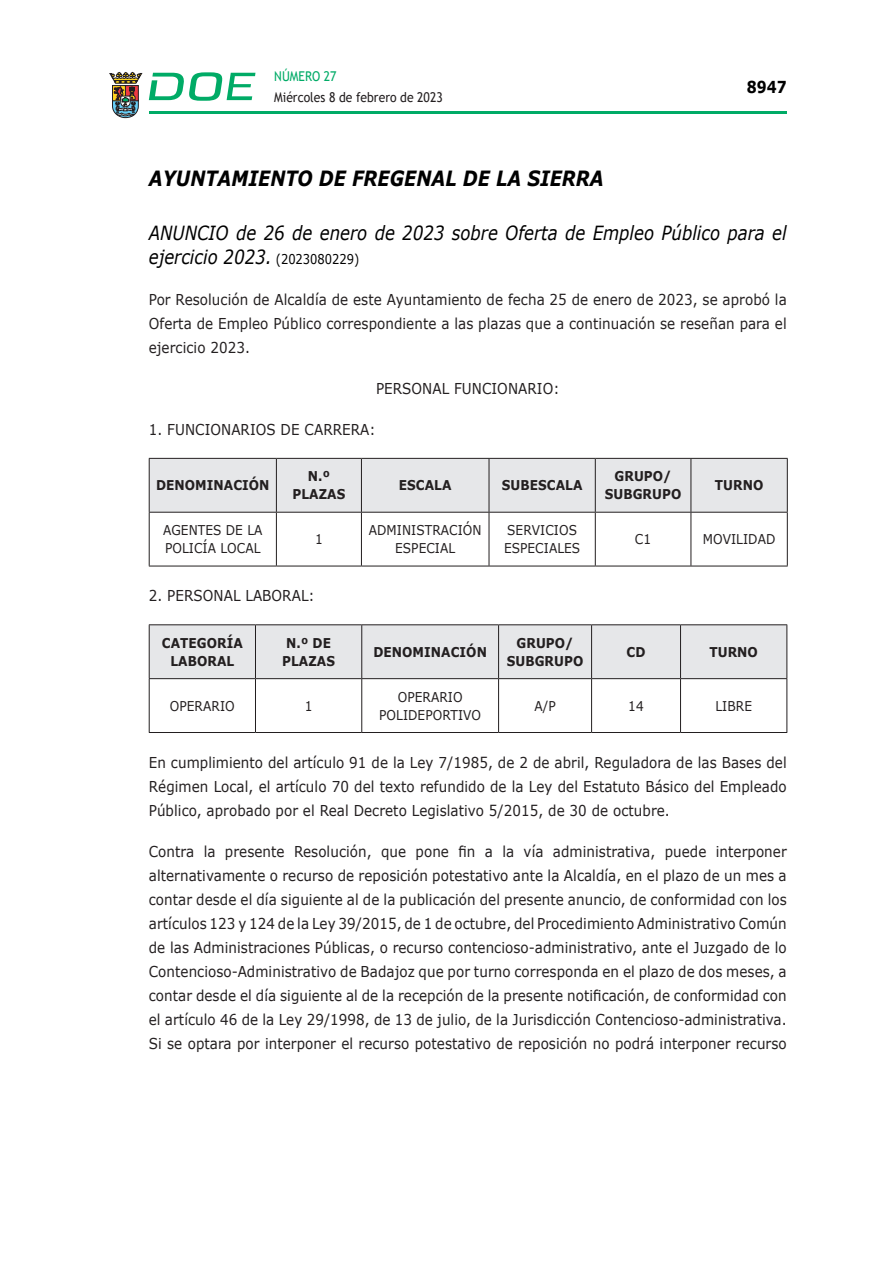
<style>
.page{position:relative;width:893px;height:1263px;background:#fff}
.page>*{position:absolute;margin:0;border:0;box-sizing:border-box;transform-origin:0 0}
.ORGANISMO{font:italic 700 21px "Verdana";color:#000;scale:.85 1}
.SUBORGANISMO{font:italic 19.5px/24px "Verdana";color:#000;scale:.85 1}
.t1{font:700 16.5px "Verdana";color:#000;scale:.85 1}
.CUERPO_DE_TEXTO{font:15px/24px "Verdana";letter-spacing:.005em;color:#231f20;text-align:justify;scale:.9 1}
.CUERPO_DE_TEXTO-2{font:13.5px/18px "Verdana";letter-spacing:.005em;color:#231f20;scale:.9 1}
.TABLATITULO{font:700 13.5px/18px "Verdana";letter-spacing:.005em;color:#231f20;text-align:center;scale:.9 1}
.t2{font:13.5px "Trebuchet MS";color:#231f20;scale:.9 1}
.t3{font:13.5px "Trebuchet MS";color:#00ab67;scale:.9 1}
.s1{font-style:normal;font-size:13.5px}
</style>
<div class="page">
<hr style="left:149px;top:111px;width:638px;height:3px;background:#00ab66">
<svg style="left:109px;top:72px;width:33px;height:46px"></svg>
<svg style="left:149px;top:72px;width:106px;height:29px"></svg>
<div style="left:150px;top:459px;width:637px;height:53px;background:#e6e7e9"></div>
<hr style="left:149px;top:458px;width:127px;height:1px;background:#231f20">
<hr style="left:149px;top:459px;width:1px;height:53px;background:#231f20">
<hr style="left:276px;top:458px;width:85px;height:1px;background:#231f20">
<hr style="left:276px;top:459px;width:1px;height:53px;background:#231f20">
<hr style="left:361px;top:458px;width:128px;height:1px;background:#231f20">
<hr style="left:361px;top:459px;width:1px;height:53px;background:#231f20">
<hr style="left:489px;top:458px;width:106px;height:1px;background:#231f20">
<hr style="left:489px;top:459px;width:1px;height:53px;background:#231f20">
<hr style="left:595px;top:458px;width:96px;height:1px;background:#231f20">
<hr style="left:595px;top:459px;width:1px;height:53px;background:#231f20">
<hr style="left:691px;top:458px;width:97px;height:1px;background:#231f20">
<hr style="left:691px;top:459px;width:1px;height:53px;background:#231f20">
<hr style="left:787px;top:459px;width:1px;height:53px;background:#231f20">
<hr style="left:149px;top:512px;width:127px;height:1px;background:#231f20">
<hr style="left:149px;top:513px;width:1px;height:53px;background:#231f20">
<hr style="left:276px;top:512px;width:85px;height:1px;background:#231f20">
<hr style="left:276px;top:513px;width:1px;height:53px;background:#231f20">
<hr style="left:361px;top:512px;width:128px;height:1px;background:#231f20">
<hr style="left:361px;top:513px;width:1px;height:53px;background:#231f20">
<hr style="left:489px;top:512px;width:106px;height:1px;background:#231f20">
<hr style="left:489px;top:513px;width:1px;height:53px;background:#231f20">
<hr style="left:595px;top:512px;width:96px;height:1px;background:#231f20">
<hr style="left:595px;top:513px;width:1px;height:53px;background:#231f20">
<hr style="left:691px;top:512px;width:97px;height:1px;background:#231f20">
<hr style="left:691px;top:513px;width:1px;height:53px;background:#231f20">
<hr style="left:787px;top:513px;width:1px;height:53px;background:#231f20">
<hr style="left:149px;top:566px;width:127px;height:1px;background:#231f20">
<hr style="left:276px;top:566px;width:85px;height:1px;background:#231f20">
<hr style="left:361px;top:566px;width:128px;height:1px;background:#231f20">
<hr style="left:489px;top:566px;width:106px;height:1px;background:#231f20">
<hr style="left:595px;top:566px;width:96px;height:1px;background:#231f20">
<hr style="left:691px;top:566px;width:97px;height:1px;background:#231f20">
<div style="left:150px;top:625px;width:636px;height:53px;background:#e6e7e9"></div>
<hr style="left:149px;top:624px;width:106px;height:1px;background:#231f20">
<hr style="left:149px;top:625px;width:1px;height:53px;background:#231f20">
<hr style="left:255px;top:624px;width:107px;height:1px;background:#231f20">
<hr style="left:255px;top:625px;width:1px;height:53px;background:#231f20">
<hr style="left:362px;top:624px;width:137px;height:1px;background:#231f20">
<hr style="left:361px;top:625px;width:1px;height:53px;background:#231f20">
<hr style="left:499px;top:624px;width:93px;height:1px;background:#231f20">
<hr style="left:498px;top:625px;width:1px;height:53px;background:#231f20">
<hr style="left:592px;top:624px;width:88px;height:1px;background:#231f20">
<hr style="left:591px;top:625px;width:1px;height:53px;background:#231f20">
<hr style="left:680px;top:624px;width:107px;height:1px;background:#231f20">
<hr style="left:680px;top:625px;width:1px;height:53px;background:#231f20">
<hr style="left:786px;top:625px;width:1px;height:53px;background:#231f20">
<hr style="left:149px;top:678px;width:106px;height:1px;background:#231f20">
<hr style="left:149px;top:679px;width:1px;height:53px;background:#231f20">
<hr style="left:255px;top:678px;width:107px;height:1px;background:#231f20">
<hr style="left:255px;top:679px;width:1px;height:53px;background:#231f20">
<hr style="left:362px;top:678px;width:137px;height:1px;background:#231f20">
<hr style="left:361px;top:679px;width:1px;height:53px;background:#231f20">
<hr style="left:499px;top:678px;width:93px;height:1px;background:#231f20">
<hr style="left:498px;top:679px;width:1px;height:53px;background:#231f20">
<hr style="left:592px;top:678px;width:88px;height:1px;background:#231f20">
<hr style="left:591px;top:679px;width:1px;height:53px;background:#231f20">
<hr style="left:680px;top:678px;width:107px;height:1px;background:#231f20">
<hr style="left:680px;top:679px;width:1px;height:53px;background:#231f20">
<hr style="left:786px;top:679px;width:1px;height:53px;background:#231f20">
<hr style="left:149px;top:732px;width:106px;height:1px;background:#231f20">
<hr style="left:255px;top:732px;width:107px;height:1px;background:#231f20">
<hr style="left:362px;top:732px;width:137px;height:1px;background:#231f20">
<hr style="left:499px;top:732px;width:93px;height:1px;background:#231f20">
<hr style="left:592px;top:732px;width:88px;height:1px;background:#231f20">
<hr style="left:680px;top:732px;width:107px;height:1px;background:#231f20">
<p class="t3" style="left:274px;top:67px;width:71px">NÚMERO 27</p>
<p class="t2" style="left:274px;top:88px;width:189px">Miércoles 8 de febrero de 2023</p>
<p class="t1" style="left:747px;top:75px;width:48px">8947</p>
<p class="ORGANISMO" style="left:149px;top:164px;width:537px">AYUNTAMIENTO DE FREGENAL DE LA SIERRA</p>
<p class="SUBORGANISMO" style="left:149px;top:221px;width:752px">ANUNCIO de 26 de enero de 2023 sobre Oferta de Empleo Público para el ejercicio 2023. <span class="s1">(2023080229)</span></p>
<p class="CUERPO_DE_TEXTO" style="left:149px;top:287px;width:710px">Por Resolución de Alcaldía de este Ayuntamiento de fecha 25 de enero de 2023, se aprobó la Oferta de Empleo Público correspondiente a las plazas que a continuación se reseñan para el ejercicio 2023.</p>
<p class="CUERPO_DE_TEXTO" style="left:376px;top:376px;width:205px">PERSONAL FUNCIONARIO:</p>
<p class="CUERPO_DE_TEXTO" style="left:149px;top:417px;width:254px">1. FUNCIONARIOS DE CARRERA:</p>
<p class="TABLATITULO" style="left:156px;top:476px;width:128px">DENOMINACIÓN</p>
<p class="TABLATITULO" style="left:308px;top:467px;width:26px">N.º</p>
<p class="TABLATITULO" style="left:292px;top:485px;width:60px">PLAZAS</p>
<p class="TABLATITULO" style="left:399px;top:476px;width:60px">ESCALA</p>
<p class="TABLATITULO" style="left:502px;top:476px;width:91px">SUBESCALA</p>
<p class="TABLATITULO" style="left:605px;top:467px;width:87px">GRUPO/<br>SUBGRUPO</p>
<p class="TABLATITULO" style="left:715px;top:476px;width:55px">TURNO</p>
<p class="CUERPO_DE_TEXTO-2" style="left:163px;top:521px;width:112px">AGENTES DE LA<br>POLICÍA LOCAL</p>
<p class="CUERPO_DE_TEXTO-2" style="left:315px;top:530px;width:10px">1</p>
<p class="CUERPO_DE_TEXTO-2" style="left:369px;top:521px;width:127px;text-align:center">ADMINISTRACIÓN<br>ESPECIAL</p>
<p class="CUERPO_DE_TEXTO-2" style="left:504px;top:521px;width:86px">SERVICIOS<br>ESPECIALES</p>
<p class="CUERPO_DE_TEXTO-2" style="left:635px;top:530px;width:20px">C1</p>
<p class="CUERPO_DE_TEXTO-2" style="left:703px;top:530px;width:82px">MOVILIDAD</p>
<p class="CUERPO_DE_TEXTO" style="left:149px;top:584px;width:186px">2. PERSONAL LABORAL:</p>
<p class="TABLATITULO" style="left:162px;top:634px;width:92px">CATEGORÍA</p>
<p class="TABLATITULO" style="left:170px;top:652px;width:72px">LABORAL</p>
<p class="TABLATITULO" style="left:282px;top:634px;width:60px;text-align:left">N.º DE<br>PLAZAS</p>
<p class="TABLATITULO" style="left:373px;top:643px;width:128px">DENOMINACIÓN</p>
<p class="TABLATITULO" style="left:507px;top:634px;width:87px">GRUPO/<br>SUBGRUPO</p>
<p class="TABLATITULO" style="left:627px;top:643px;width:23px">CD</p>
<p class="TABLATITULO" style="left:709px;top:643px;width:55px">TURNO</p>
<p class="CUERPO_DE_TEXTO-2" style="left:170px;top:697px;width:74px">OPERARIO</p>
<p class="CUERPO_DE_TEXTO-2" style="left:305px;top:697px;width:10px">1</p>
<p class="CUERPO_DE_TEXTO-2" style="left:379px;top:688px;width:115px;text-align:center">OPERARIO<br>POLIDEPORTIVO</p>
<p class="CUERPO_DE_TEXTO-2" style="left:534px;top:697px;width:25px">A/P</p>
<p class="CUERPO_DE_TEXTO-2" style="left:628px;top:697px;width:19px">14</p>
<p class="CUERPO_DE_TEXTO-2" style="left:715px;top:697px;width:42px">LIBRE</p>
<p class="CUERPO_DE_TEXTO" style="left:149px;top:750px;width:710px">En cumplimiento del artículo 91 de la Ley 7/1985, de 2 de abril, Reguladora de las Bases del Régimen Local, el artículo 70 del texto refundido de la Ley del Estatuto Básico del Empleado Público, aprobado por el Real Decreto Legislativo 5/2015, de 30 de octubre.</p>
<p class="CUERPO_DE_TEXTO" style="left:149px;top:839px;width:710px">Contra la presente Resolución, que pone fin a la vía administrativa, puede interponer alternativamente o recurso de reposición potestativo ante la Alcaldía, en el plazo de un mes a contar desde el día siguiente al de la publicación del presente anuncio, de conformidad con los artículos 123 y 124 de la Ley 39/2015, de 1 de octubre, del Procedimiento Administrativo Común de las Administraciones Públicas, o recurso contencioso-administrativo, ante el Juzgado de lo Contencioso-Administrativo de Badajoz que por turno corresponda en el plazo de dos meses, a contar desde el día siguiente al de la recepción de la presente notificación, de conformidad con el artículo 46 de la Ley 29/1998, de 13 de julio, de la Jurisdicción Contencioso-administrativa.<br>Si se optara por interponer el recurso potestativo de reposición no podrá interponer recurso</p>
</div>
